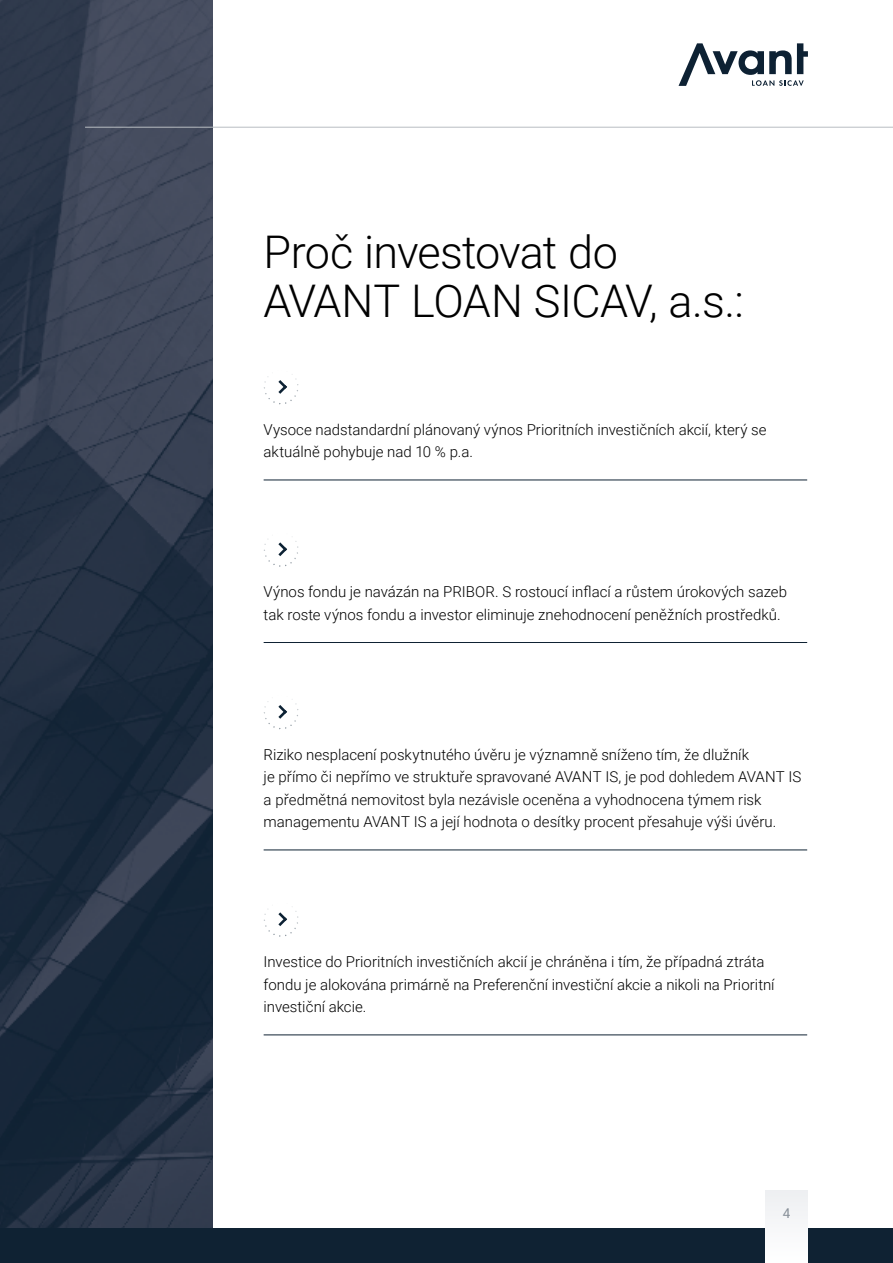
<style>
.page{position:relative;width:893px;height:1263px;background:#fff}
.page>*{position:absolute;margin:0;border:0;box-sizing:border-box;transform-origin:0 0}
.t1{font:300 45px/49.5px "Roboto";letter-spacing:-.02em;color:#000}
.t2{font:300 15px/22.5px "Roboto";color:#000}
.t3{font:13.5px "Roboto";color:#878f98}
</style>
<div class="page">
<svg style="left:678px;top:43px;width:130px;height:43px"></svg>
<div style="left:264px;top:369px;width:35px;height:35px;border:2px dashed #fff;border-radius:50%"></div>
<svg style="left:278px;top:380px;width:9px;height:14px"></svg>
<div style="left:264px;top:532px;width:35px;height:35px;border:2px dashed #fff;border-radius:50%"></div>
<svg style="left:278px;top:542px;width:9px;height:14px"></svg>
<div style="left:264px;top:694px;width:35px;height:35px;border:2px dashed #fff;border-radius:50%"></div>
<svg style="left:278px;top:705px;width:9px;height:14px"></svg>
<div style="left:264px;top:902px;width:35px;height:35px;border:2px dashed #fff;border-radius:50%"></div>
<svg style="left:278px;top:912px;width:9px;height:14px"></svg>
<hr style="left:264px;top:480px;width:543px;height:1px;background:#0f2233">
<hr style="left:264px;top:642px;width:543px;height:1px;background:#0f2233">
<hr style="left:264px;top:849px;width:543px;height:1px;background:#0f2233">
<hr style="left:264px;top:1034px;width:543px;height:1px;background:#0f2233">
<img style="left:0;top:0;width:213px;height:1229px">
<div style="left:0;top:1229px;width:893px;height:34px;background:#0f2233"></div>
<div style="left:765px;top:1191px;width:43px;height:72px;background:#f6f7f8"></div>
<hr style="left:85px;top:127px;width:808px;height:1px;background:#b8bdc2">
<h1 class="t1" style="left:264px;top:225px;width:482px">Proč investovat do<br>AVANT LOAN SICAV, a.s.:</h1>
<p class="t2" style="left:264px;top:418px;width:504px">Vysoce nadstandardní plánovaný výnos Prioritních investičních akcií, který se aktuálně pohybuje nad 10 % p.a.</p>
<p class="t2" style="left:264px;top:580px;width:525px">Výnos fondu je navázán na PRIBOR. S rostoucí inflací a růstem úrokových sazeb tak roste výnos fondu a investor eliminuje znehodnocení peněžních prostředků.</p>
<p class="t2" style="left:264px;top:742px;width:539px">Riziko nesplacení poskytnutého úvěru je významně sníženo tím, že dlužník<br>je přímo či nepřímo ve struktuře spravované AVANT IS, je pod dohledem AVANT IS a předmětná nemovitost byla nezávisle oceněna a vyhodnocena týmem risk managementu AVANT IS a její hodnota o desítky procent přesahuje výši úvěru.</p>
<p class="t2" style="left:264px;top:950px;width:512px">Investice do Prioritních investičních akcií je chráněna i tím, že případná ztráta fondu je alokována primárně na Preferenční investiční akcie a nikoli na Prioritní investiční akcie.</p>
<p class="t3" style="left:783px;top:1203px;width:9px">4</p>
</div>
